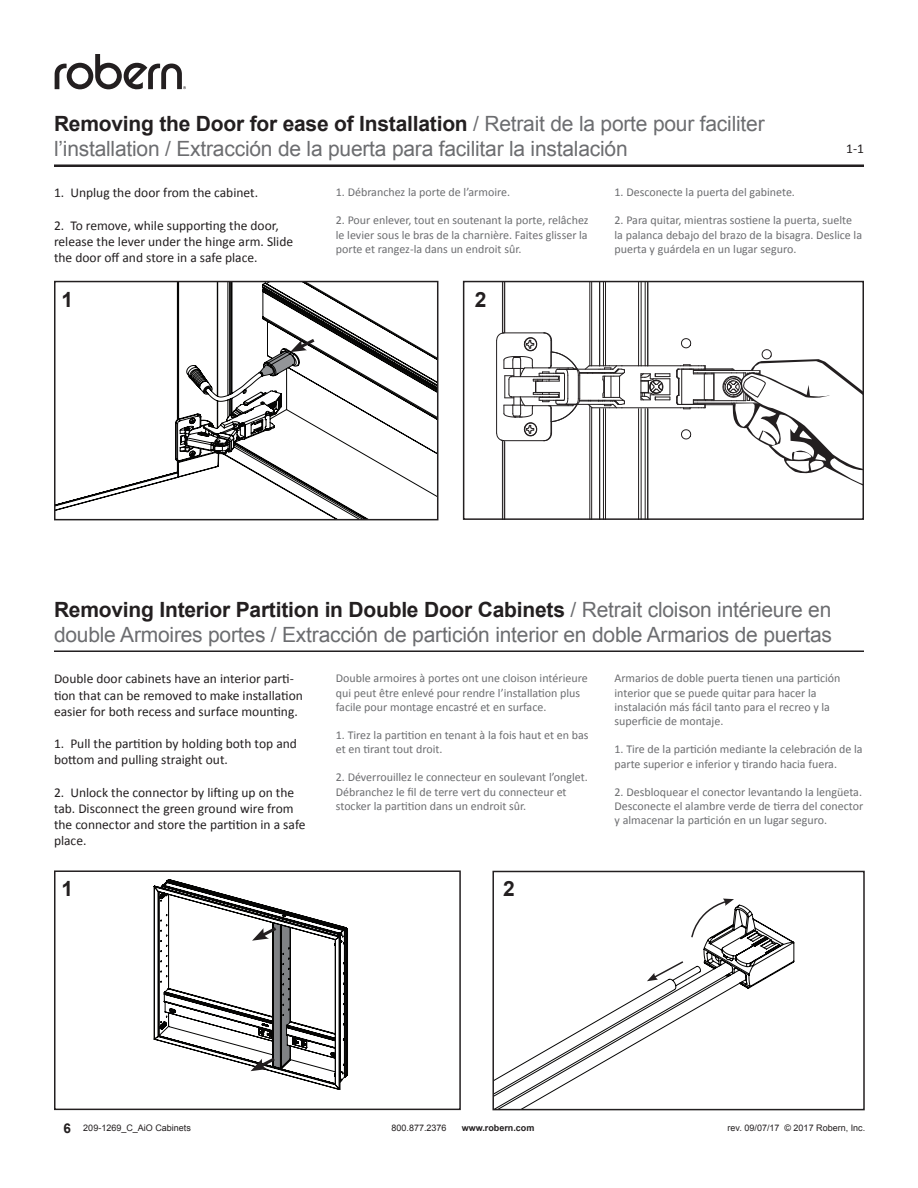
<style>
.page{position:relative;width:918px;height:1188px;background:#fff}
.page>*{position:absolute;margin:0;border:0;box-sizing:border-box;transform-origin:0 0}
.t1{font:21px/25.2px "Arial";letter-spacing:-.01em;color:#6c6d70}
.t2{font:700 21px "Arial";color:#231f20}
.t3{font:13.5px/16.2px "Calibri";color:#231f20}
.t4{font:12px/14.4px "Calibri";color:#6c6d70}
.t5{font:9px "Arial";color:#231f20}
.t6{font:700 9px "Arial";color:#231f20}
.s1{font-weight:700;color:#231f20}
.s2{font-weight:700;font-size:13.5px}
</style>
<div class="page">
<svg style="left:55px;top:54px;width:131px;height:36px"></svg>
<hr style="left:54px;top:165px;width:810px;height:2px;background:#231f20">
<svg style="left:495px;top:904px;width:300px;height:203px"></svg>
<div style="left:492px;top:871px;width:373px;height:239px;border:2px solid #231f20"></div>
<div style="left:54px;top:870px;width:407px;height:240px;border:2px solid #231f20"></div>
<svg style="left:647px;top:960px;width:38px;height:21px"></svg>
<svg style="left:154px;top:879px;width:194px;height:211px"></svg>
<svg style="left:690px;top:899px;width:44px;height:40px"></svg>
<div style="left:503px;top:881px;width:43px;height:26px;background:#fff"></div>
<hr style="left:54px;top:164px;width:810px;height:2px;background:#231f20">
<hr style="left:54px;top:650px;width:810px;height:2px;background:#231f20">
<hr style="left:622px;top:365px;width:59px;height:1px;background:#231f20">
<hr style="left:622px;top:407px;width:59px;height:1px;background:#231f20">
<svg style="left:496px;top:332px;width:129px;height:109px"></svg>
<hr style="left:605px;top:409px;width:1px;height:110px;background:#231f20">
<hr style="left:641px;top:409px;width:1px;height:110px;background:#231f20">
<hr style="left:645px;top:409px;width:1px;height:110px;background:#231f20">
<hr style="left:591px;top:407px;width:1px;height:112px;background:#231f20">
<hr style="left:589px;top:406px;width:1px;height:113px;background:#231f20">
<hr style="left:504px;top:442px;width:1px;height:77px;background:#231f20">
<hr style="left:599px;top:409px;width:1px;height:110px;background:#231f20">
<hr style="left:638px;top:409px;width:1px;height:110px;background:#231f20">
<hr style="left:603px;top:409px;width:1px;height:110px;background:#231f20">
<hr style="left:502px;top:441px;width:1px;height:78px;background:#231f20">
<hr style="left:647px;top:409px;width:1px;height:110px;background:#231f20">
<hr style="left:605px;top:282px;width:1px;height:84px;background:#231f20">
<hr style="left:641px;top:282px;width:1px;height:84px;background:#231f20">
<hr style="left:645px;top:282px;width:1px;height:84px;background:#231f20">
<hr style="left:591px;top:282px;width:1px;height:84px;background:#231f20">
<hr style="left:589px;top:282px;width:1px;height:84px;background:#231f20">
<hr style="left:599px;top:282px;width:1px;height:84px;background:#231f20">
<hr style="left:638px;top:282px;width:1px;height:84px;background:#231f20">
<hr style="left:603px;top:282px;width:1px;height:84px;background:#231f20">
<hr style="left:647px;top:282px;width:1px;height:84px;background:#231f20">
<svg style="left:640px;top:338px;width:221px;height:156px"></svg>
<hr style="left:504px;top:282px;width:1px;height:51px;background:#231f20">
<hr style="left:502px;top:282px;width:1px;height:51px;background:#231f20">
<div style="left:463px;top:281px;width:401px;height:239px;border:2px solid #231f20"></div>
<svg style="left:57px;top:284px;width:378px;height:233px"></svg>
<div style="left:54px;top:281px;width:384px;height:239px;border:2px solid #231f20"></div>
<svg style="left:260px;top:336px;width:58px;height:40px"></svg>
<h1 class="t1" style="left:54px;top:111px;width:712px"><span class="s1">Removing the Door for ease of Installation</span> / Retrait de la porte pour faciliter l’installation / Extracción de la puerta para facilitar la instalación</h1>
<p class="t3" style="left:846px;top:140px;width:19px">1-1</p>
<p class="t3" style="left:54px;top:185px;width:206px">1. Unplug the door from the cabinet.</p>
<p class="t3" style="left:54px;top:217px;width:241px">2. To remove, while supporting the door, release the lever under the hinge arm. Slide the door off and store in a safe place.</p>
<h1 class="t2" style="left:62px;top:285px;width:13px">1</h1>
<p class="t4" style="left:336px;top:185px;width:176px">1. Débranchez la porte de l’armoire.</p>
<p class="t4" style="left:336px;top:213px;width:254px;text-align:justify">2. Pour enlever, tout en soutenant la porte, relâchez le levier sous le bras de la charnière. Faites glisser la porte et rangez-la dans un endroit sûr.</p>
<h1 class="t2" style="left:475px;top:285px;width:13px">2</h1>
<p class="t4" style="left:615px;top:185px;width:182px">1. Desconecte la puerta del gabinete.</p>
<p class="t4" style="left:615px;top:213px;width:249px">2. Para quitar, mientras sostiene la puerta, suelte la palanca debajo del brazo de la bisagra. Deslice la puerta y guárdela en un lugar seguro.</p>
<h1 class="t1" style="left:54px;top:597px;width:780px"><span class="s1">Removing Interior Partition in Double Door Cabinets</span> / Retrait cloison intérieure en double Armoires portes / Extracción de partición interior en doble Armarios de puertas</h1>
<p class="t3" style="left:54px;top:671px;width:250px">Double door cabinets have an interior parti&shy;tion that can be removed to make installation easier for both recess and surface mounting.</p>
<p class="t3" style="left:54px;top:736px;width:244px">1. Pull the partition by holding both top and bottom and pulling straight out.</p>
<p class="t3" style="left:54px;top:784px;width:253px">2. Unlock the connector by lifting up on the tab. Disconnect the green ground wire from the connector and store the partition in a safe place.</p>
<h1 class="t2" style="left:62px;top:875px;width:13px">1</h1>
<p class="t4" style="left:336px;top:671px;width:253px">Double armoires à portes ont une cloison intérieure qui peut être enlevé pour rendre l’installation plus facile pour montage encastré et en surface.</p>
<p class="t4" style="left:336px;top:728px;width:254px">1. Tirez la partition en tenant à la fois haut et en bas et en tirant tout droit.</p>
<p class="t4" style="left:336px;top:770px;width:253px">2. Déverrouillez le connecteur en soulevant l’onglet.<br>Débranchez le fil de terre vert du connecteur et stocker la partition dans un endroit sûr.</p>
<h1 class="t2" style="left:503px;top:875px;width:13px">2</h1>
<p class="t4" style="left:615px;top:671px;width:227px">Armarios de doble puerta tienen una partición interior que se puede quitar para hacer la instalación más fácil tanto para el recreo y la superficie de montaje.</p>
<p class="t4" style="left:615px;top:742px;width:250px">1. Tire de la partición mediante la celebración de la parte superior e inferior y tirando hacia fuera.</p>
<p class="t4" style="left:615px;top:785px;width:250px;text-align:justify">2. Desbloquear el conector levantando la lengüeta.<br>Desconecte el alambre verde de tierra del conector y almacenar la partición en un lugar seguro.</p>
<p class="t5" style="left:63px;top:1122px;width:129px"><span class="s2">6</span> 209-1269_C_AiO Cabinets</p>
<p class="t5" style="left:392px;top:1122px;width:57px">800.877.2376</p>
<p class="t6" style="left:462px;top:1122px;width:74px">www.robern.com</p>
<p class="t5" style="left:728px;top:1122px;width:139px">rev. 09/07/17 © 2017 Robern, Inc.</p>
</div>
